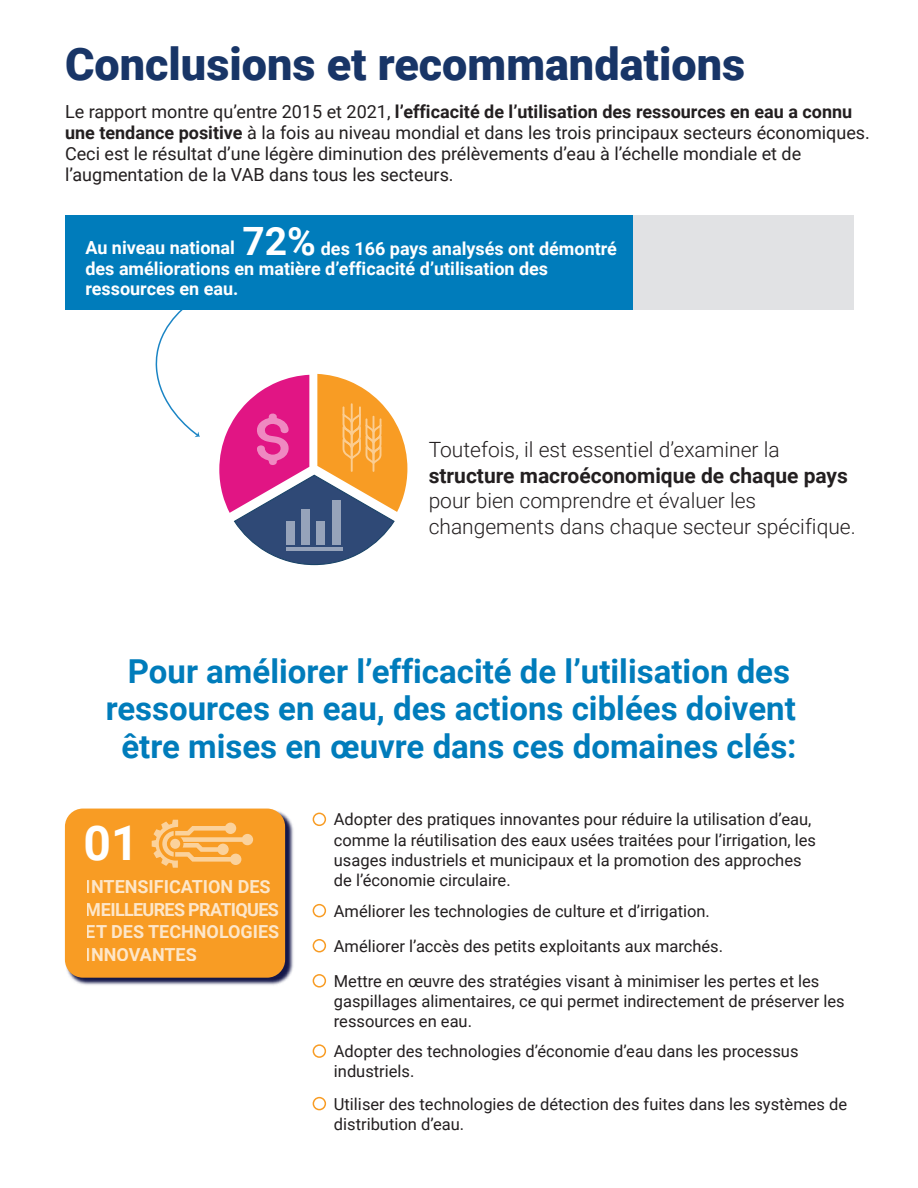
<style>
.page{position:relative;width:918px;height:1188px;background:#fff}
.page>*{position:absolute;margin:0;border:0;box-sizing:border-box;transform-origin:0 0}
.t1{font:700 48px "Roboto";color:#fff}
.t2{font:900 45px "Roboto";color:#183567}
.t3{font:700 33px/37.5px "Roboto";color:#007cbb;text-align:center}
.t4{font:300 21px/25.5px "Roboto";color:#231f20}
.t5{font:700 21px "Roboto";color:#231f20}
.t6{font:18px/21px "Roboto";color:#231f20}
.t7{font:700 18px/22.5px "Roboto";color:#fff}
.t8{font:16.5px/20.2px "Roboto";color:#231f20}
.s1{font-weight:700}
.s2{font-size:39px}
</style>
<div class="page">
<img style="left:65px;top:808px;width:229px;height:177px">
<div style="left:65px;top:809px;width:220px;height:169px;background:#f89c24;border-radius:18px"></div>
<div style="left:313px;top:813px;width:13px;height:13px;border:2px solid #f89c24;border-radius:50%"></div>
<div style="left:313px;top:904px;width:13px;height:13px;border:2px solid #f89c24;border-radius:6px"></div>
<div style="left:313px;top:974px;width:13px;height:14px;border:2px solid #f89c24;border-radius:6px"></div>
<div style="left:313px;top:939px;width:13px;height:13px;border:2px solid #f89c24;border-radius:50%"></div>
<div style="left:313px;top:1044px;width:13px;height:14px;border:2px solid #f89c24;border-radius:6px"></div>
<div style="left:313px;top:1097px;width:13px;height:13px;border:2px solid #f89c24;border-radius:6px"></div>
<svg style="left:152px;top:820px;width:101px;height:48px"></svg>
<svg style="left:156px;top:309px;width:44px;height:128px"></svg>
<div style="left:633px;top:215px;width:221px;height:94px;background:#e1e2e4"></div>
<div style="left:66px;top:215px;width:567px;height:94px;background:#007cbb"></div>
<svg style="left:219px;top:374px;width:188px;height:191px"></svg>
<h2 class="t2" style="left:65px;top:33px;width:682px">Conclusions et recommandations</h2>
<p class="t6" style="left:65px;top:100px;width:806px">Le rapport montre quʼentre 2015 et 2021, <span class="s1">lʼefficacité de lʼutilisation des ressources en eau a connu une tendance positive</span> à la fois au niveau mondial et dans les trois principaux secteurs économiques.<br>Ceci est le résultat dʼune légère diminution des prélèvements dʼeau à l’échelle mondiale et de lʼaugmentation de la VAB dans tous les secteurs.</p>
<p class="t7" style="left:85px;top:238px;width:533px;line-height:20px">Au niveau national <span class="s2">72%</span> des 166 pays analysés ont démontré des améliorations en matière dʼefficacité d’utilisation des ressources en eau.</p>
<p class="t4" style="left:429px;top:436px;width:352px">Toutefois, il est essentiel dʼexaminer la</p>
<p class="t5" style="left:429px;top:461px;width:421px">structure macroéconomique de chaque pays</p>
<p class="t4" style="left:429px;top:487px;width:429px">pour bien comprendre et évaluer les changements dans chaque secteur spécifique.</p>
<h3 class="t3" style="left:106px;top:651px;width:692px">Pour améliorer lʼefficacité de lʼutilisation des ressources en eau, des actions ciblées doivent être mises en œuvre dans ces domaines clés:</h3>
<h1 class="t1" style="left:84px;top:810px;width:57px">01</h1>
<p class="t7" style="left:86px;top:875px;width:195px">INTENSIFICATION DES<br>MEILLEURES PRATIQUES<br>ET DES TECHNOLOGIES<br>INNOVANTES</p>
<p class="t8" style="left:334px;top:809px;width:484px">Adopter des pratiques innovantes pour réduire la utilisation dʼeau, comme la réutilisation des eaux usées traitées pour lʼirrigation, les usages industriels et municipaux et la promotion des approches de lʼéconomie circulaire.</p>
<p class="t8" style="left:334px;top:893px;width:487px;line-height:35.1px">Améliorer les technologies de culture et dʼirrigation.<br>Améliorer lʼaccès des petits exploitants aux marchés.<br>Mettre en œuvre des stratégies visant à minimiser les pertes et les</p>
<p class="t8" style="left:334px;top:990px;width:512px">gaspillages alimentaires, ce qui permet indirectement de préserver les ressources en eau.</p>
<p class="t8" style="left:334px;top:1041px;width:466px">Adopter des technologies dʼéconomie dʼeau dans les processus industriels.</p>
<p class="t8" style="left:334px;top:1093px;width:515px">Utiliser des technologies de détection des fuites dans les systèmes de distribution dʼeau.</p>
</div>
